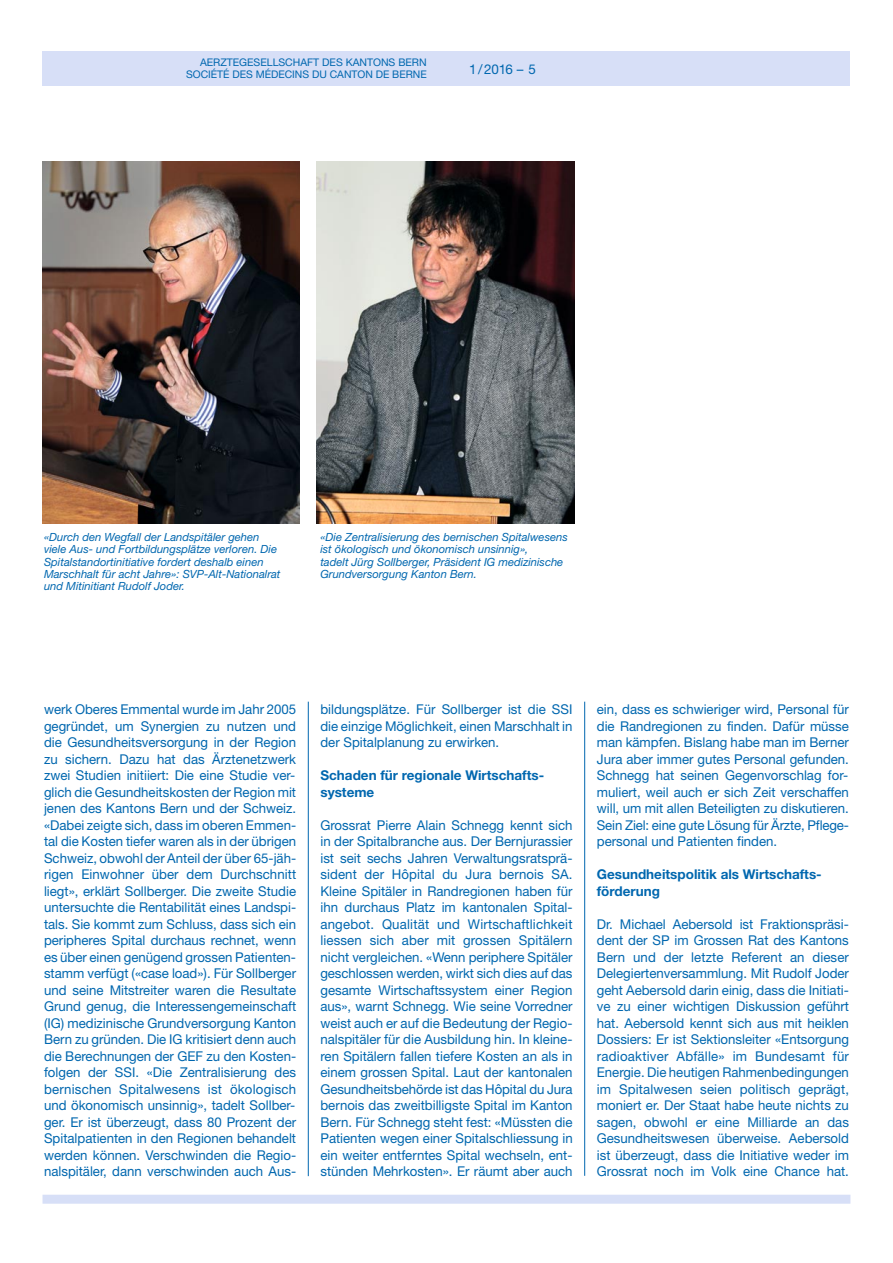
<style>
.page{position:relative;width:893px;height:1263px;background:#fff}
.page>*{position:absolute;margin:0;border:0;box-sizing:border-box;transform-origin:0 0}
.t1{font:13.5px/16.5px "Helvetica Neue LT";color:#0067af;text-align:justify}
.t2{font:700 13.5px/16.5px "Helvetica Neue LT";color:#0067af}
.t3{font:italic 11.25px/12.3px "Helvetica Neue LT";color:#0067af}
.t4{font:10.5px/12px "Helvetica Neue LT";color:#0067af;text-align:right}
</style>
<div class="page">
<hr style="left:308px;top:702px;width:1px;height:474px;background:#0067af">
<div style="left:43px;top:1195px;width:807px;height:9px;background:#d7dff7"></div>
<div style="left:43px;top:51px;width:807px;height:34px;background:#d7dff7"></div>
<hr style="left:584px;top:702px;width:1px;height:474px;background:#0067af">
<img style="left:43px;top:162px;width:257px;height:361px">
<img style="left:317px;top:162px;width:257px;height:361px">
<p class="t4" style="left:186px;top:58px;width:242px">AERZTEGESELLSCHAFT DES KANTONS BERN<br>SOCIÉTÉ DES MÉDECINS DU CANTON DE BERNE</p>
<p class="t1" style="left:469px;top:62px;width:68px">1/2016 – 5</p>
<p class="t3" style="left:44px;top:532px;width:238px">«Durch den Wegfall der Landspitäler gehen viele Aus- und Fortbildungsplätze verloren. Die Spitalstandortinitiative fordert deshalb einen Marschhalt für acht Jahre»: SVP-Alt-Nationalrat und Mitinitiant Rudolf Joder.</p>
<p class="t3" style="left:320px;top:532px;width:249px">«Die Zentralisierung des bernischen Spitalwesens ist ökologisch und ökonomisch unsinnig»,<br>tadelt Jürg Sollberger, Präsident IG medizinische Grundversorgung Kanton Bern.</p>
<p class="t1" style="left:44px;top:702px;width:254px">werk Oberes Emmental wurde im Jahr 2005 gegründet, um Synergien zu nutzen und die Gesundheitsversorgung in der Region zu sichern. Dazu hat das Ärztenetzwerk zwei Studien initiiert: Die eine Studie ver&shy;glich die Gesundheitskosten der Region mit jenen des Kantons Bern und der Schweiz. «Dabei zeigte sich, dass im oberen Emmen&shy;tal die Kosten tiefer waren als in der übrigen Schweiz, obwohl der Anteil der über 65-jäh&shy;rigen Einwohner über dem Durchschnitt liegt», erklärt Sollberger. Die zweite Studie untersuchte die Rentabilität eines Landspi&shy;tals. Sie kommt zum Schluss, dass sich ein peripheres Spital durchaus rechnet, wenn es über einen genügend grossen Patienten&shy;stamm verfügt («case load»). Für Sollberger und seine Mitstreiter waren die Resultate Grund genug, die Interessengemeinschaft (IG) medizinische Grundversorgung Kanton Bern zu gründen. Die IG kritisiert denn auch die Berechnungen der GEF zu den Kosten&shy;folgen der SSI. «Die Zentralisierung des bernischen Spitalwesens ist ökologisch und ökonomisch unsinnig», tadelt Sollber&shy;ger. Er ist überzeugt, dass 80 Prozent der Spitalpatienten in den Regionen behandelt werden können. Verschwinden die Regio&shy;nalspitäler, dann verschwinden auch Aus-</p>
<p class="t1" style="left:320px;top:702px;width:254px">bildungsplätze. Für Sollberger ist die SSI die einzige Möglichkeit, einen Marschhalt in der Spitalplanung zu erwirken.</p>
<p class="t2" style="left:320px;top:768px;width:225px">Schaden für regionale Wirtschafts&shy;systeme</p>
<p class="t1" style="left:320px;top:818px;width:254px">Grossrat Pierre Alain Schnegg kennt sich in der Spitalbranche aus. Der Bernjurassier ist seit sechs Jahren Verwaltungsratsprä&shy;sident der Hôpital du Jura bernois SA.<br>Kleine Spitäler in Randregionen haben für ihn durchaus Platz im kantonalen Spital&shy;angebot. Qualität und Wirtschaftlichkeit liessen sich aber mit grossen Spitälern nicht vergleichen. «Wenn periphere Spitäler geschlossen werden, wirkt sich dies auf das gesamte Wirtschaftssystem einer Region aus», warnt Schnegg. Wie seine Vorredner weist auch er auf die Bedeutung der Regio&shy;nalspitäler für die Ausbildung hin. In kleine&shy;ren Spitälern fallen tiefere Kosten an als in einem grossen Spital. Laut der kantonalen Gesundheitsbehörde ist das Hôpital du Jura bernois das zweitbilligste Spital im Kanton Bern. Für Schnegg steht fest: «Müssten die Patienten wegen einer Spitalschliessung in ein weiter entferntes Spital wechseln, ent&shy;stünden Mehrkosten». Er räumt aber auch</p>
<p class="t1" style="left:597px;top:702px;width:254px">ein, dass es schwieriger wird, Personal für die Randregionen zu finden. Dafür müsse man kämpfen. Bislang habe man im Berner Jura aber immer gutes Personal gefunden.<br>Schnegg hat seinen Gegenvorschlag for&shy;muliert, weil auch er sich Zeit verschaffen will, um mit allen Beteiligten zu diskutieren.<br>Sein Ziel: eine gute Lösung für Ärzte, Pflege&shy;personal und Patienten finden.</p>
<p class="t2" style="left:597px;top:867px;width:226px">Gesundheitspolitik als Wirtschafts&shy;förderung</p>
<p class="t1" style="left:597px;top:917px;width:254px">Dr. Michael Aebersold ist Fraktionspräsi&shy;dent der SP im Grossen Rat des Kantons Bern und der letzte Referent an dieser Delegiertenversammlung. Mit Rudolf Joder geht Aebersold darin einig, dass die Initiati&shy;ve zu einer wichtigen Diskussion geführt hat. Aebersold kennt sich aus mit heiklen Dossiers: Er ist Sektionsleiter «Entsorgung radioaktiver Abfälle» im Bundesamt für Energie. Die heutigen Rahmenbedingungen im Spitalwesen seien politisch geprägt, moniert er. Der Staat habe heute nichts zu sagen, obwohl er eine Milliarde an das Gesundheitswesen überweise. Aebersold ist überzeugt, dass die Initiative weder im Grossrat noch im Volk eine Chance hat.</p>
</div>
